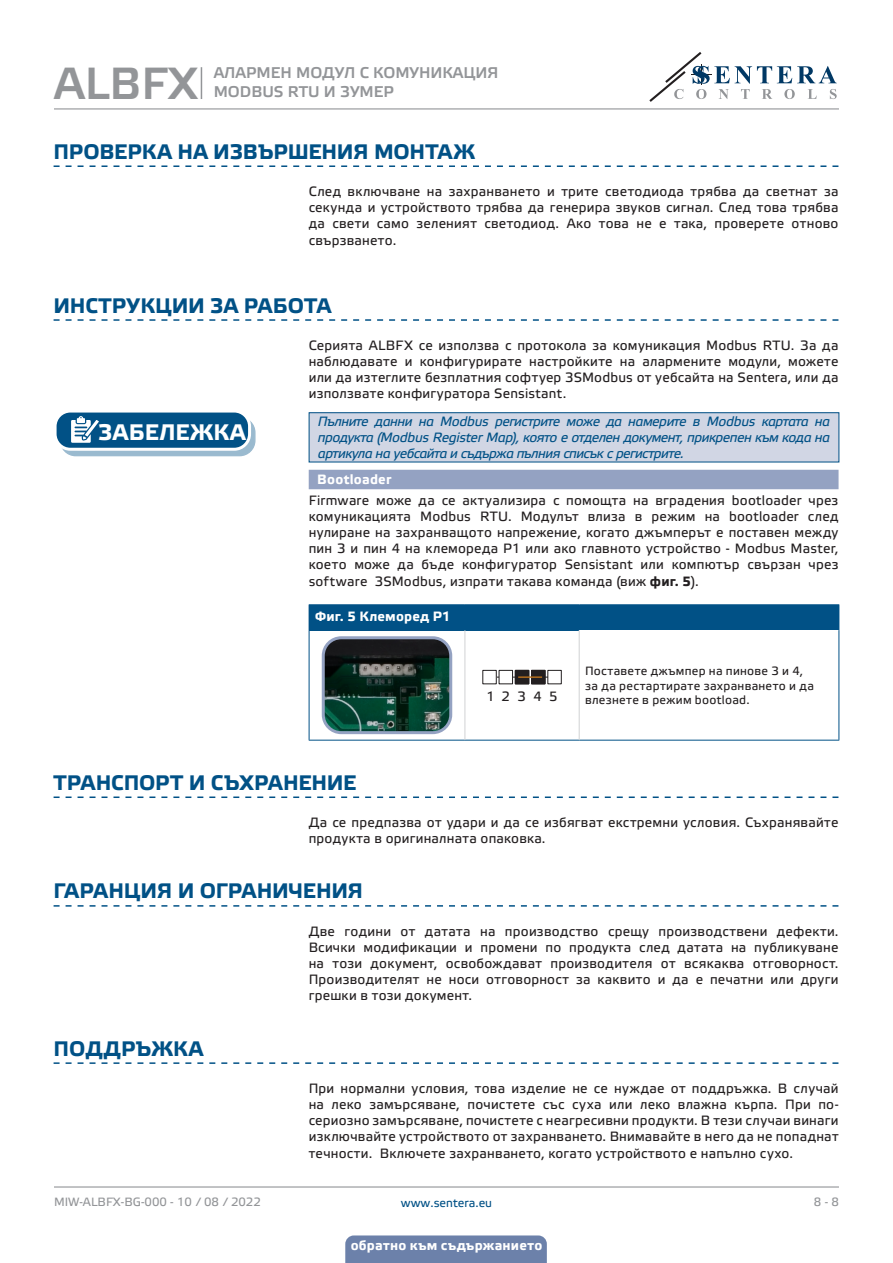
<style>
.page{position:relative;width:893px;height:1263px;background:#fff}
.page>*{position:absolute;margin:0;border:0;box-sizing:border-box;transform-origin:0 0}
.t1{font:45px "Etelka Medium Pro";color:#939598}
.t2{font:700 22.5px "Etelka Text Pro";letter-spacing:.02em;color:#fff}
.t3{font:700 21px "Etelka Text Pro";letter-spacing:-.005em;color:#015186}
.t4{font:15.6px "Etelka Medium Pro";color:#939598}
.body{font:13.5px/16.2px "Etelka Text Pro";letter-spacing:.015em;color:#231f20;text-align:justify}
.attention{font:italic 13.5px/16.2px "Etelka Text Pro";letter-spacing:-.04em;color:#015186;text-align:justify}
.table_text{font:700 13.5px "Etelka Text Pro";letter-spacing:.015em;color:#fff}
.Number-roman{font:700 13.5px "Etelka Text Pro";letter-spacing:.015em;color:#fff}
.table_text-2{font:13.5px "Etelka Text Pro";letter-spacing:.54em;color:#231f20}
.table_text-3{font:12px/14.4px "Etelka Text Pro";letter-spacing:.02em;color:#231f20}
.t5{font:12px "Etelka Text Pro";color:#939598}
.t6{font:12px "Etelka Text Pro";color:#015186}
.s1{font-weight:700}
</style>
<div class="page">
<hr style="left:54px;top:108px;width:785px;height:1px;background:#939598">
<hr style="left:54px;top:1186px;width:785px;height:1px;background:#939598">
<svg style="left:649px;top:52px;width:188px;height:50px"></svg>
<div style="left:345px;top:1235px;width:202px;height:28px;background:#6c81aa"></div>
<svg style="left:54px;top:165px;width:784px;height:2px"></svg>
<svg style="left:54px;top:319px;width:784px;height:2px"></svg>
<div style="left:309px;top:470px;width:529px;height:19px;background:#94a2c2"></div>
<div style="left:309px;top:413px;width:530px;height:49px;background:#d1d6e4"></div>
<div style="left:309px;top:412px;width:530px;height:50px;border:1px solid #015186"></div>
<div style="left:60px;top:417px;width:195px;height:39px;background:#9abacf;border-radius:15px"></div>
<div style="left:60px;top:417px;width:196px;height:39px;border:1px solid #015186;border-radius:15px"></div>
<div style="left:55px;top:411px;width:195px;height:38px;background:#015186;border-radius:15px"></div>
<div style="left:54px;top:409px;width:197px;height:42px;border:3px solid #fff;border-radius:15px"></div>
<svg style="left:71px;top:416px;width:33px;height:34px"></svg>
<div style="left:309px;top:605px;width:530px;height:25px;background:#015186"></div>
<hr style="left:309px;top:604px;width:156px;height:1px;background:#015186">
<hr style="left:465px;top:604px;width:114px;height:1px;background:#015186">
<hr style="left:579px;top:604px;width:260px;height:1px;background:#015186">
<hr style="left:309px;top:630px;width:1px;height:110px;background:#015186">
<hr style="left:309px;top:740px;width:156px;height:1px;background:#015186">
<hr style="left:838px;top:630px;width:1px;height:110px;background:#015186">
<hr style="left:465px;top:740px;width:114px;height:1px;background:#015186">
<hr style="left:579px;top:740px;width:260px;height:1px;background:#015186">
<hr style="left:465px;top:630px;width:1px;height:110px;background:#d1d2d4">
<hr style="left:579px;top:630px;width:1px;height:110px;background:#d1d2d4">
<img style="left:323px;top:640px;width:128px;height:93px">
<div style="left:322px;top:636px;width:130px;height:98px;border:3px solid #94a2c2;border-radius:18px"></div>
<hr style="left:490px;top:677px;width:64px;height:1px;background:#231f20">
<div style="left:483px;top:670px;width:13px;height:14px;background:#fff"></div>
<div style="left:482px;top:670px;width:15px;height:14px;border:1px solid #231f20"></div>
<div style="left:499px;top:670px;width:13px;height:14px;background:#fff"></div>
<div style="left:499px;top:670px;width:14px;height:14px;border:1px solid #231f20"></div>
<div style="left:548px;top:670px;width:13px;height:14px;background:#fff"></div>
<div style="left:547px;top:670px;width:15px;height:14px;border:1px solid #231f20"></div>
<div style="left:515px;top:670px;width:14px;height:14px;background:#231f20"></div>
<div style="left:532px;top:670px;width:13px;height:14px;background:#231f20"></div>
<div style="left:531px;top:670px;width:14px;height:14px;border:1px solid #231f20"></div>
<svg style="left:518px;top:677px;width:24px;height:1px"></svg>
<svg style="left:54px;top:796px;width:784px;height:2px"></svg>
<svg style="left:54px;top:905px;width:784px;height:2px"></svg>
<svg style="left:54px;top:1062px;width:784px;height:2px"></svg>
<hr style="left:201px;top:67px;width:1px;height:32px;background:#939598">
<h1 class="t1" style="left:54px;top:59px;width:146px">ALBFX</h1>
<p class="t4" style="left:214px;top:65px;width:286px">АЛАРМЕН МОДУЛ С КОМУНИКАЦИЯ</p>
<p class="t4" style="left:214px;top:83px;width:182px">MODBUS RTU И ЗУМЕР</p>
<p class="t3" style="left:54px;top:140px;width:423px">ПРОВЕРКА НА ИЗВЪРШЕНИЯ МОНТАЖ</p>
<p class="body" style="left:309px;top:184px;width:531px">След включване на захранването и трите светодиода трябва да светнат за секунда и устройството трябва да генерира звуков сигнал. След това трябва да свети само зеленият светодиод. Ако това не е така, проверете отново свързването.</p>
<p class="t3" style="left:54px;top:294px;width:279px">ИНСТРУКЦИИ ЗА РАБОТА</p>
<p class="body" style="left:309px;top:338px;width:531px">Серията ALBFX се използва с протокола за комуникация Modbus RTU. За да наблюдавате и конфигурирате настройките на алармените модули, можете или да изтеглите безплатния софтуер 3SModbus от уебсайта на Sentera, или да използвате конфигуратора Sensistant.</p>
<p class="attention" style="left:318px;top:414px;width:513px">Пълните данни на Modbus регистрите може да намерите в Modbus картата на продукта (Modbus Register Map), която е отделен документ, прикрепен към кода на артикула на уебсайта и съдържа пълния списък с регистрите.</p>
<p class="t2" style="left:98px;top:420px;width:149px">ЗАБЕЛЕЖКА</p>
<p class="Number-roman" style="left:317px;top:472px;width:76px">Bootloader</p>
<p class="body" style="left:309px;top:493px;width:531px">Firmware може да се актуализира с помощта на вградения bootloader чрез комуникацията Modbus RTU. Модулът влиза в режим на bootloader след нулиране на захранващото напрежение, когато джъмперът е поставен между пин 3 и пин 4 на клемореда P1 или ако главното устройство - Modbus Master, което може да бъде конфигуратор Sensistant или компютър свързан чрез software 3SModbus, изпрати такава команда (виж <span class="s1">фиг. 5</span>).</p>
<p class="table_text" style="left:315px;top:608px;width:137px">Фиг. 5 Клеморед P1</p>
<p class="table_text-2" style="left:487px;top:689px;width:72px">12345</p>
<p class="table_text-3" style="left:585px;top:664px;width:230px">Поставете джъмпер на пинове 3 и 4, за да рестартирате захранването и да влезнете в режим bootload.</p>
<p class="t3" style="left:54px;top:771px;width:304px">ТРАНСПОРТ И СЪХРАНЕНИЕ</p>
<p class="body" style="left:309px;top:815px;width:531px">Да се предпазва от удари и да се избягват екстремни условия. Съхранявайте продукта в оригиналната опаковка.</p>
<p class="t3" style="left:54px;top:879px;width:311px">ГАРАНЦИЯ И ОГРАНИЧЕНИЯ</p>
<p class="body" style="left:309px;top:924px;width:531px">Две години от датата на производство срещу производствени дефекти.<br>Всички модификации и промени по продукта след датата на публикуване на този документ, освобождават производителя от всякаква отговорност.<br>Производителят не носи отговорност за каквито и да е печатни или други грешки в този документ.</p>
<p class="t3" style="left:54px;top:1037px;width:151px">ПОДДРЪЖКА</p>
<p class="body" style="left:309px;top:1081px;width:531px">При нормални условия, това изделие не се нуждае от поддръжка. В случай на леко замърсяване, почистете със суха или леко влажна кърпа. При по&shy;сериозно замърсяване, почистете с неагресивни продукти. В тези случаи винаги изключвайте устройството от захранването. Внимавайте в него да не попаднат течности. Включете захранването, когато устройството е напълно сухо.</p>
<p class="t5" style="left:54px;top:1195px;width:208px">MIW-ALBFX-BG-000 - 10 / 08 / 2022</p>
<p class="t6" style="left:401px;top:1196px;width:93px">www.sentera.eu</p>
<p class="t5" style="left:814px;top:1195px;width:27px">8 - 8</p>
<p class="table_text" style="left:351px;top:1238px;width:193px">обратно към съдържанието</p>
</div>
